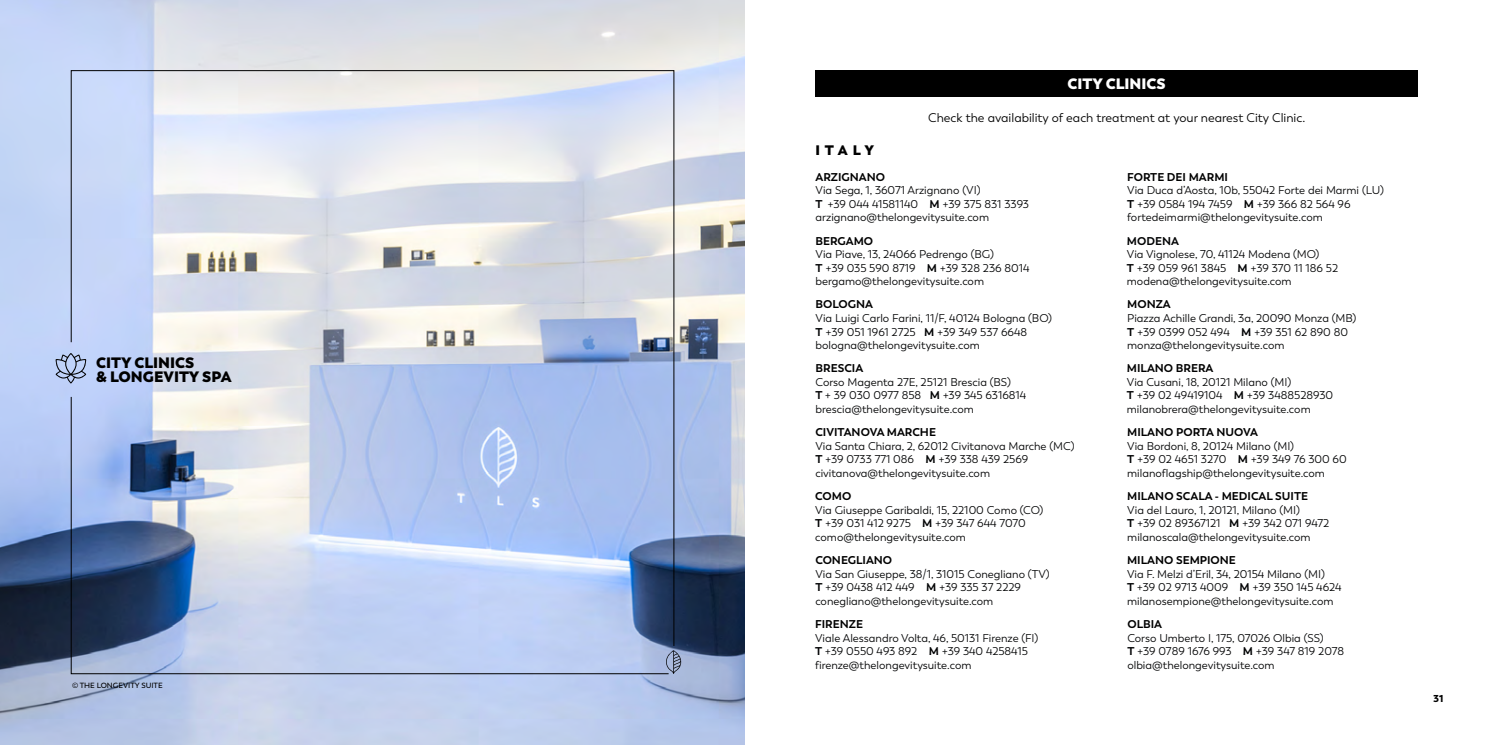
<style>
.page{position:relative;width:1489px;height:745px;background:#fff}
.page>*{position:absolute;margin:0;border:0;box-sizing:border-box;transform-origin:0 0}
.t1{font:800 15px "Trenda";color:#000}
.t2{font:800 15px "Trenda";color:#fff}
.t3{font:800 13.75px "Trenda";letter-spacing:.315em;color:#000}
.t4{font:12.5px "Trenda";color:#000}
.t5{font:11.25px "Trenda";color:#020304}
.t6{font:700 11.25px "Trenda";color:#000}
.t7{font:700 11.25px "Trenda";color:#020304}
.t8{font:900 10px "Trenda";color:#000}
.t9{font:600 7.5px "Trenda";color:#000}
.s1{font-weight:400}
.s2{font-weight:700}
</style>
<div class="page">
<img style="left:0;top:0;width:744px;height:744px">
<svg style="left:669px;top:650px;width:12px;height:23px"></svg>
<svg style="left:71px;top:646px;width:598px;height:28px"></svg>
<svg style="left:71px;top:70px;width:603px;height:576px"></svg>
<svg style="left:55px;top:353px;width:31px;height:30px"></svg>
<div style="left:815px;top:71px;width:602px;height:26px;background:#000"></div>
<p class="t1" style="left:96px;top:352px;width:100px">CITY CLINICS</p>
<p class="t1" style="left:96px;top:366px;width:137px">&amp; LONGEVITY SPA</p>
<p class="t9" style="left:72px;top:680px;width:92px"><span class="s1">©</span> THE LONGEVITY SUITE</p>
<p class="t2" style="left:1067px;top:74px;width:100px">CITY CLINICS</p>
<p class="t3" style="left:815px;top:141px;width:60px">ITALY</p>
<p class="t4" style="left:928px;top:110px;width:378px">Check the availability of each treatment at your nearest City Clinic.</p>
<p class="t6" style="left:815px;top:170px;width:71px">ARZIGNANO</p>
<p class="t5" style="left:815px;top:183px;width:166px">Via Sega, 1, 36071 Arzignano (VI)</p>
<p class="t5" style="left:815px;top:197px;width:215px"><span class="s2">T</span> +39 044 41581140 <span class="s2">M</span> +39 375 831 3393</p>
<p class="t5" style="left:815px;top:210px;width:175px">arzignano@thelongevitysuite.com</p>
<p class="t6" style="left:815px;top:233px;width:59px">BERGAMO</p>
<p class="t5" style="left:815px;top:247px;width:180px">Via Piave, 13, 24066 Pedrengo (BG)</p>
<p class="t5" style="left:815px;top:261px;width:215px"><span class="s2">T</span> +39 035 590 8719 <span class="s2">M</span> +39 328 236 8014</p>
<p class="t5" style="left:815px;top:274px;width:170px">bergamo@thelongevitysuite.com</p>
<p class="t6" style="left:815px;top:297px;width:59px">BOLOGNA</p>
<p class="t5" style="left:815px;top:311px;width:238px">Via Luigi Carlo Farini, 11/F, 40124 Bologna (BO)</p>
<p class="t5" style="left:815px;top:325px;width:213px"><span class="s2">T</span> +39 051 1961 2725 <span class="s2">M</span> +39 349 537 6648</p>
<p class="t5" style="left:815px;top:338px;width:166px">bologna@thelongevitysuite.com</p>
<p class="t6" style="left:815px;top:361px;width:49px">BRESCIA</p>
<p class="t5" style="left:815px;top:375px;width:197px">Corso Magenta 27E, 25121 Brescia (BS)</p>
<p class="t5" style="left:815px;top:389px;width:212px"><span class="s2">T</span> + 39 030 0977 858 <span class="s2">M</span> +39 345 6316814</p>
<p class="t5" style="left:815px;top:402px;width:160px">brescia@thelongevitysuite.com</p>
<p class="t6" style="left:815px;top:425px;width:122px">CIVITANOVA MARCHE</p>
<p class="t5" style="left:815px;top:439px;width:261px">Via Santa Chiara, 2, 62012 Civitanova Marche (MC)</p>
<p class="t5" style="left:815px;top:452px;width:214px"><span class="s2">T</span> +39 0733 771 086 <span class="s2">M</span> +39 338 439 2569</p>
<p class="t5" style="left:815px;top:466px;width:176px">civitanova@thelongevitysuite.com</p>
<p class="t6" style="left:815px;top:489px;width:38px">COMO</p>
<p class="t5" style="left:815px;top:503px;width:229px">Via Giuseppe Garibaldi, 15, 22100 Como (CO)</p>
<p class="t5" style="left:815px;top:516px;width:212px"><span class="s2">T</span> +39 031 412 9275 <span class="s2">M</span> +39 347 644 7070</p>
<p class="t5" style="left:815px;top:530px;width:152px">como@thelongevitysuite.com</p>
<p class="t6" style="left:815px;top:553px;width:78px">CONEGLIANO</p>
<p class="t5" style="left:815px;top:567px;width:236px">Via San Giuseppe, 38/1, 31015 Conegliano (TV)</p>
<p class="t5" style="left:815px;top:580px;width:207px"><span class="s2">T</span> +39 0438 412 449 <span class="s2">M</span> +39 335 37 2229</p>
<p class="t5" style="left:815px;top:594px;width:179px">conegliano@thelongevitysuite.com</p>
<p class="t6" style="left:815px;top:616px;width:49px">FIRENZE</p>
<p class="t5" style="left:815px;top:630px;width:225px">Viale Alessandro Volta, 46, 50131 Firenze (FI)</p>
<p class="t5" style="left:815px;top:644px;width:214px"><span class="s2">T</span> +39 0550 493 892 <span class="s2">M</span> +39 340 4258415</p>
<p class="t5" style="left:815px;top:657px;width:158px">firenze@thelongevitysuite.com</p>
<p class="t6" style="left:1127px;top:170px;width:102px">FORTE DEI MARMI</p>
<p class="t5" style="left:1127px;top:183px;width:258px">Via Duca d’Aosta, 10b, 55042 Forte dei Marmi (LU)</p>
<p class="t5" style="left:1127px;top:197px;width:225px"><span class="s2">T</span> +39 0584 194 7459 <span class="s2">M</span> +39 366 82 564 96</p>
<p class="t5" style="left:1127px;top:210px;width:197px">fortedeimarmi@thelongevitysuite.com</p>
<p class="t7" style="left:1126px;top:233px;width:54px">MODENA</p>
<p class="t5" style="left:1126px;top:247px;width:194px">Via Vignolese, 70, 41124 Modena (MO)</p>
<p class="t5" style="left:1126px;top:261px;width:213px"><span class="s2">T</span> +39 059 961 3845 <span class="s2">M</span> +39 370 11 186 52</p>
<p class="t5" style="left:1126px;top:274px;width:166px">modena@thelongevitysuite.com</p>
<p class="t6" style="left:1127px;top:297px;width:45px">MONZA</p>
<p class="t5" style="left:1127px;top:311px;width:231px">Piazza Achille Grandi, 3a, 20090 Monza (MB)</p>
<p class="t5" style="left:1127px;top:325px;width:222px"><span class="s2">T</span> +39 0399 052 494 <span class="s2">M</span> +39 351 62 890 80</p>
<p class="t5" style="left:1127px;top:338px;width:159px">monza@thelongevitysuite.com</p>
<p class="t6" style="left:1126px;top:361px;width:88px">MILANO BRERA</p>
<p class="t5" style="left:1126px;top:375px;width:166px">Via Cusani, 18, 20121 Milano (MI)</p>
<p class="t5" style="left:1126px;top:389px;width:208px"><span class="s2">T</span> +39 02 49419104 <span class="s2">M</span> +39 3488528930</p>
<p class="t5" style="left:1126px;top:402px;width:185px">milanobrera@thelongevitysuite.com</p>
<p class="t6" style="left:1127px;top:425px;width:132px">MILANO PORTA NUOVA</p>
<p class="t5" style="left:1127px;top:439px;width:168px">Via Bordoni, 8, 20124 Milano (MI)</p>
<p class="t5" style="left:1127px;top:452px;width:221px"><span class="s2">T</span> +39 02 4651 3270 <span class="s2">M</span> +39 349 76 300 60</p>
<p class="t5" style="left:1127px;top:466px;width:199px">milanoflagship@thelongevitysuite.com</p>
<p class="t6" style="left:1127px;top:489px;width:182px">MILANO SCALA - MEDICAL SUITE</p>
<p class="t5" style="left:1127px;top:503px;width:174px">Via del Lauro, 1, 20121, Milano (MI)</p>
<p class="t5" style="left:1127px;top:516px;width:203px"><span class="s2">T</span> +39 02 89367121 <span class="s2">M</span> +39 342 071 9472</p>
<p class="t5" style="left:1127px;top:530px;width:185px">milanoscala@thelongevitysuite.com</p>
<p class="t6" style="left:1126px;top:553px;width:110px">MILANO SEMPIONE</p>
<p class="t5" style="left:1126px;top:567px;width:199px">Via F. Melzi d’Eril, 34, 20154 Milano (MI)</p>
<p class="t5" style="left:1126px;top:580px;width:216px"><span class="s2">T</span> +39 02 9713 4009 <span class="s2">M</span> +39 350 145 4624</p>
<p class="t5" style="left:1126px;top:594px;width:208px">milanosempione@thelongevitysuite.com</p>
<p class="t6" style="left:1127px;top:617px;width:36px">OLBIA</p>
<p class="t5" style="left:1127px;top:631px;width:198px">Corso Umberto I, 175, 07026 Olbia (SS)</p>
<p class="t5" style="left:1127px;top:644px;width:218px"><span class="s2">T</span> +39 0789 1676 993 <span class="s2">M</span> +39 347 819 2078</p>
<p class="t5" style="left:1127px;top:658px;width:149px">olbia@thelongevitysuite.com</p>
<p class="t8" style="left:1433px;top:691px;width:11px">31</p>
</div>
